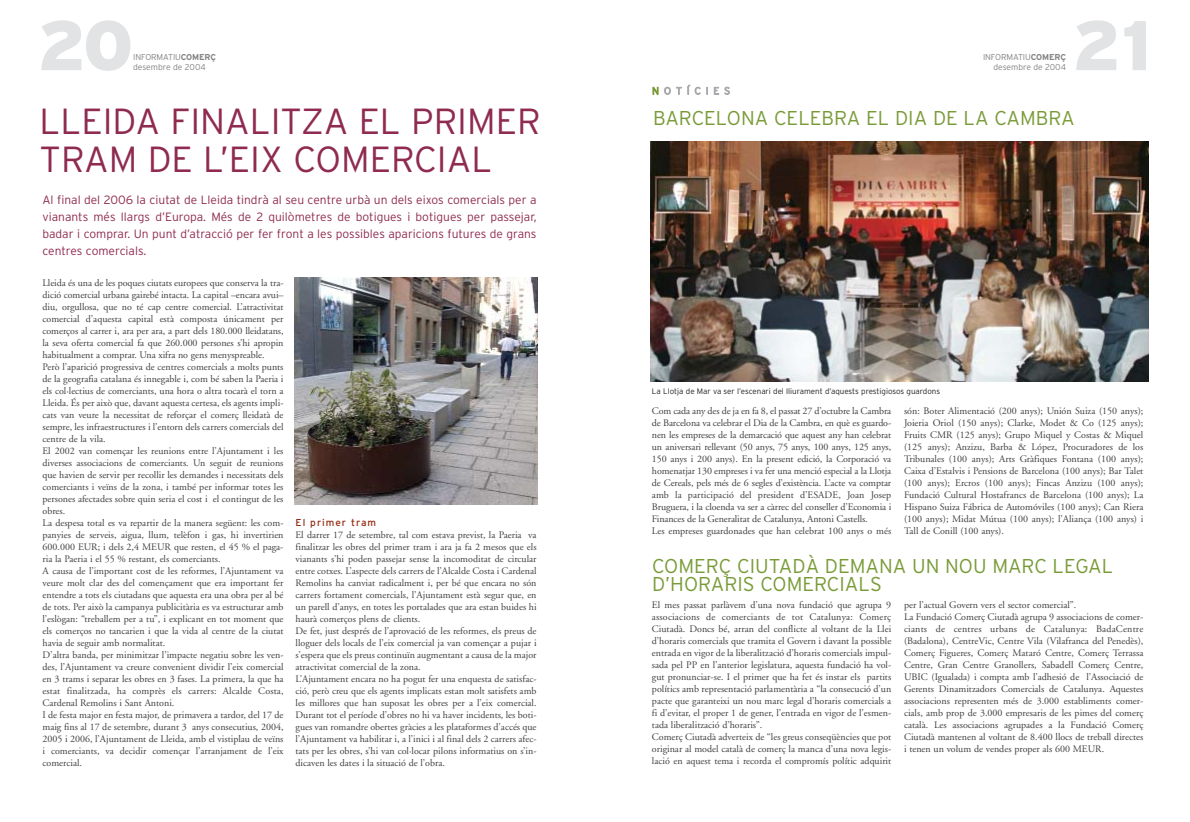
<style>
.page{position:relative;width:1190px;height:822px;background:#fff}
.page>*{position:absolute;margin:0;border:0;box-sizing:border-box;transform-origin:0 0}
.t1{font:900 70px "Interstate";color:#e2e3e4}
.t2{font:300 36.3px/37.5px "Interstate";color:#8f2a50}
.t3{font:300 20px/18px "Interstate";color:#799b37}
.t4{font:300 12px/17px "Interstate";color:#8f2a50;text-align:justify}
.t5{font:10px/12px "Adobe Garamond";color:#404041}
.t6{font:10px "Interstate";letter-spacing:.1em;color:#932a0f}
.t7{font:300 10px "Interstate";letter-spacing:.495em;color:#a7a9ac}
.t8{font:300 8.5px/10.2px "Interstate";letter-spacing:-.015em;color:#808284}
.t9{font:300 8px "Interstate";color:#231f1f}
.s1{font-weight:700}
.s2{color:#799b37}
</style>
<div class="page">
<img style="left:295px;top:277px;width:243px;height:228px">
<img style="left:651px;top:142px;width:498px;height:240px">
<h1 class="t1" style="left:38px;top:20px;width:97px">20</h1>
<p class="t8" style="left:133px;top:53px;width:85px">INFORMATIU<span class="s1">COMERÇ </span>desembre de 2004</p>
<p class="t8" style="left:983px;top:53px;width:85px;text-align:right">INFORMATIU<span class="s1">COMERÇ </span>desembre de 2004</p>
<p class="t7" style="left:652px;top:87px;width:80px"><span class="s2">N</span>OTÍCIES</p>
<h1 class="t1" style="left:1073px;top:20px;width:80px">21</h1>
<h2 class="t2" style="left:40px;top:105px;width:503px">LLEIDA FINALITZA EL PRIMER<br>TRAM DE L’EIX COMERCIAL</h2>
<p class="t4" style="left:43px;top:192px;width:496px">Al final del 2006 la ciutat de Lleida tindrà al seu centre urbà un dels eixos comercials per a vianants més llargs d’Europa. Més de 2 quilòmetres de botigues i botigues per passejar, badar i comprar. Un punt d’atracció per fer front a les possibles aparicions futures de grans centres comercials.</p>
<p class="t5" style="left:43px;top:277px;width:243px">Lleida és una de les poques ciutats europees que conserva la tra&shy;dició comercial urbana gairebé intacta. La capital –encara avui– diu, orgullosa, que no té cap centre comercial. L’atractivitat comercial d’aquesta capital està composta únicament per comerços al carrer i, ara per ara, a part dels 180.000 lleidatans, la seva oferta comercial fa que 260.000 persones s’hi apropin habitualment a comprar. Una xifra no gens menyspreable.<br>Però l’aparició progressiva de centres comercials a molts punts de la geografia catalana és innegable i, com bé saben la Paeria i els col·lectius de comerciants, una hora o altra tocarà el torn a Lleida. És per això que, davant aquesta certesa, els agents impli&shy;cats van veure la necessitat de reforçar el comerç lleidatà de sempre, les infraestructures i l’entorn dels carrers comercials del centre de la vila.<br>El 2002 van començar les reunions entre l’Ajuntament i les diverses associacions de comerciants. Un seguit de reunions que havien de servir per recollir les demandes i necessitats dels comerciants i veïns de la zona, i també per informar totes les persones afectades sobre quin seria el cost i el contingut de les obres.<br>La despesa total es va repartir de la manera següent: les com&shy;panyies de serveis, aigua, llum, telèfon i gas, hi invertirien 600.000 EUR; i dels 2,4 MEUR que resten, el 45 % el paga&shy;ria la Paeria i el 55 % restant, els comerciants.<br>A causa de l’important cost de les reformes, l’Ajuntament va veure molt clar des del començament que era important fer entendre a tots els ciutadans que aquesta era una obra per al bé de tots. Per això la campanya publicitària es va estructurar amb l’eslògan: “treballem per a tu”, i explicant en tot moment que els comerços no tancarien i que la vida al centre de la ciutat havia de seguir amb normalitat.<br>D’altra banda, per minimitzar l’impacte negatiu sobre les ven&shy;des, l’Ajuntament va creure convenient dividir l’eix comercial en 3 trams i separar les obres en 3 fases. La primera, la que ha estat finalitzada, ha comprès els carrers: Alcalde Costa, Cardenal Remolins i Sant Antoni.<br>I de festa major en festa major, de primavera a tardor, del 17 de maig fins al 17 de setembre, durant 3 anys consecutius, 2004, 2005 i 2006, l’Ajuntament de Lleida, amb el vistiplau de veïns i comerciants, va decidir començar l’arranjament de l’eix comercial.</p>
<p class="t6" style="left:296px;top:518px;width:82px">El primer tram</p>
<p class="t5" style="left:296px;top:529px;width:243px">El darrer 17 de setembre, tal com estava previst, la Paeria va finalitzar les obres del primer tram i ara ja fa 2 mesos que els vianants s’hi poden passejar sense la incomoditat de circular entre cotxes. L’aspecte dels carrers de l’Alcalde Costa i Cardenal Remolins ha canviat radicalment i, per bé que encara no són carrers fortament comercials, l’Ajuntament està segur que, en un parell d’anys, en totes les portalades que ara estan buides hi haurà comerços plens de clients.<br>De fet, just després de l’aprovació de les reformes, els preus de lloguer dels locals de l’eix comercial ja van començar a pujar i s’espera que els preus continuïn augmentant a causa de la major atractivitat comercial de la zona.<br>L’Ajuntament encara no ha pogut fer una enquesta de satisfac&shy;ció, però creu que els agents implicats estan molt satisfets amb les millores que han suposat les obres per a l’eix comercial.<br>Durant tot el període d’obres no hi va haver incidents, les boti&shy;gues van romandre obertes gràcies a les plataformes d’accés que l’Ajuntament va habilitar i, a l’inici i al final dels 2 carrers afec&shy;tats per les obres, s’hi van col·locar pilons informatius on s’in&shy;dicaven les dates i la situació de l’obra.</p>
<h3 class="t3" style="left:653px;top:111px;width:423px">BARCELONA CELEBRA EL DIA DE LA CAMBRA</h3>
<p class="t9" style="left:652px;top:388px;width:290px">La Llotja de Mar va ser l’escenari del lliurament d’aquests prestigiosos guardons</p>
<p class="t5" style="left:652px;top:406px;width:241px">Com cada any des de ja en fa 8, el passat 27 d’octubre la Cambra de Barcelona va celebrar el Dia de la Cambra, en què es guardo&shy;nen les empreses de la demarcació que aquest any han celebrat un aniversari rellevant (50 anys, 75 anys, 100 anys, 125 anys, 150 anys i 200 anys). En la present edició, la Corporació va homenatjar 130 empreses i va fer una menció especial a la Llotja de Cereals, pels més de 6 segles d’existència. L’acte va comptar amb la participació del president d’ESADE, Joan Josep Bruguera, i la cloenda va ser a càrrec del conseller d’Economia i Finances de la Generalitat de Catalunya, Antoni Castells.<br>Les empreses guardonades que han celebrat 100 anys o més</p>
<p class="t5" style="left:904px;top:406px;width:241px;text-align:justify">són: Boter Alimentació (200 anys); Unión Suiza (150 anys); Joieria Oriol (150 anys); Clarke, Modet &amp; Co (125 anys); Fruits CMR (125 anys); Grupo Miquel y Costas &amp; Miquel (125 anys); Anzizu, Barba &amp; López, Procuradores de los Tribunales (100 anys); Arts Gràfiques Fontana (100 anys); Caixa d’Estalvis i Pensions de Barcelona (100 anys); Bar Talet (100 anys); Ercros (100 anys); Fincas Anzizu (100 anys); Fundació Cultural Hostafrancs de Barcelona (100 anys); La Hispano Suiza Fábrica de Automóviles (100 anys); Can Riera (100 anys); Midat Mútua (100 anys); l’Aliança (100 anys) i Tall de Conill (100 anys).</p>
<h3 class="t3" style="left:652px;top:559px;width:463px">COMERÇ CIUTADÀ DEMANA UN NOU MARC LEGAL<br>D’HORARIS COMERCIALS</h3>
<p class="t5" style="left:652px;top:600px;width:241px">El mes passat parlàvem d’una nova fundació que agrupa 9 associacions de comerciants de tot Catalunya: Comerç Ciutadà. Doncs bé, arran del conflicte al voltant de la Llei d’horaris comercials que tramita el Govern i davant la possible entrada en vigor de la liberalització d’horaris comercials impul&shy;sada pel PP en l’anterior legislatura, aquesta fundació ha vol&shy;gut pronunciar-se. I el primer que ha fet és instar els partits polítics amb representació parlamentària a “la consecució d’un pacte que garanteixi un nou marc legal d’horaris comercials a fi d’evitar, el proper 1 de gener, l’entrada en vigor de l’esmen&shy;tada liberalització d’horaris”.<br>Comerç Ciutadà adverteix de “les greus conseqüències que pot originar al model català de comerç la manca d’una nova legis&shy;lació en aquest tema i recorda el compromís polític adquirit</p>
<p class="t5" style="left:904px;top:600px;width:241px">per l’actual Govern vers el sector comercial”.<br>La Fundació Comerç Ciutadà agrupa 9 associacions de comer&shy;ciants de centres urbans de Catalunya: BadaCentre (Badalona), CentreVic, Centre Vila (Vilafranca del Penedès), Comerç Figueres, Comerç Mataró Centre, Comerç Terrassa Centre, Gran Centre Granollers, Sabadell Comerç Centre, UBIC (Igualada) i compta amb l’adhesió de l’Associació de Gerents Dinamitzadors Comercials de Catalunya. Aquestes associacions representen més de 3.000 establiments comer&shy;cials, amb prop de 3.000 empresaris de les pimes del comerç català. Les associacions agrupades a la Fundació Comerç Ciutadà mantenen al voltant de 8.400 llocs de treball directes i tenen un volum de vendes proper als 600 MEUR.</p>
</div>
